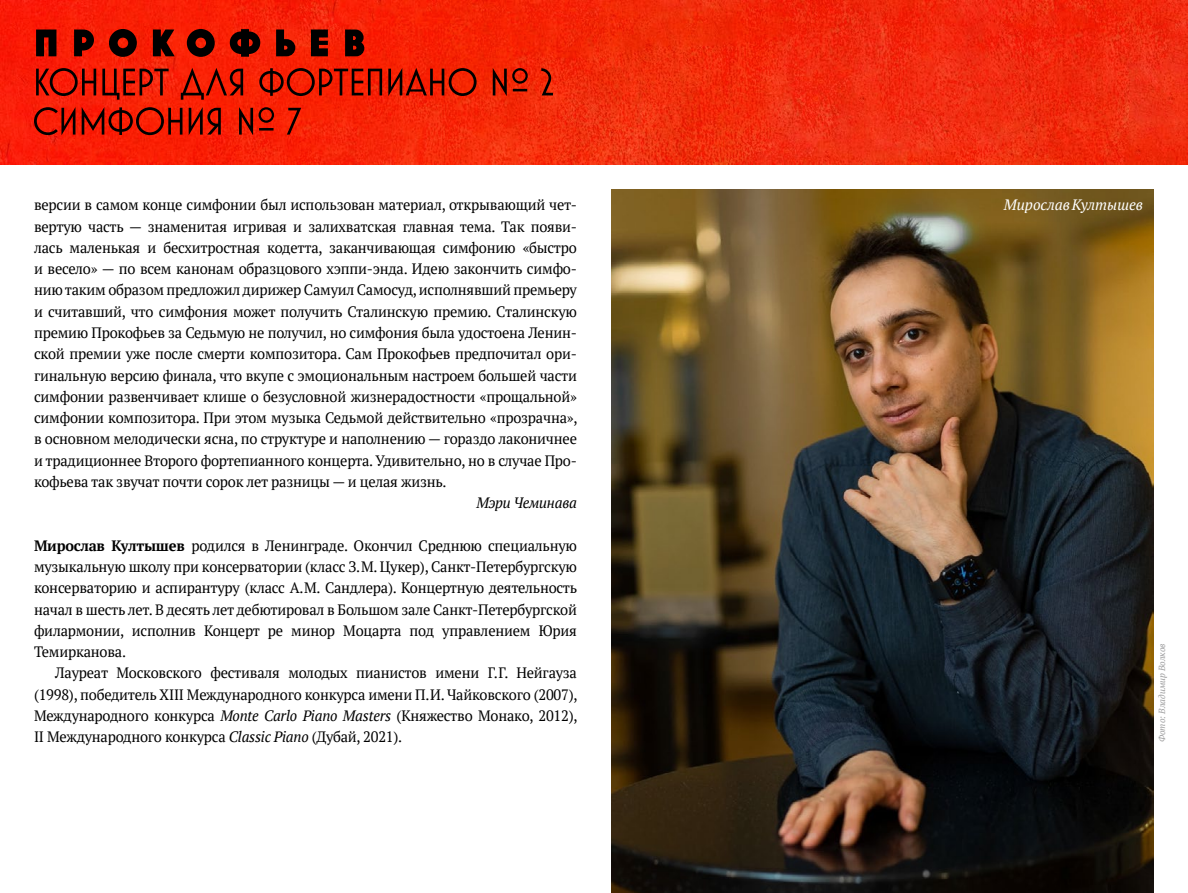
<style>
.page{position:relative;width:1188px;height:893px;background:#fff}
.page>*{position:absolute;margin:0;border:0;box-sizing:border-box;transform-origin:0 0}
.t1{font:15px/21.3px "PT Serif";letter-spacing:-.015em;color:#000;text-align:justify}
.t2{font:italic 15px "PT Serif";color:#fff}
.t3{font:italic 15px "PT Serif";letter-spacing:-.015em;color:#000}
.t4{font:italic 9px "PT Serif";color:#9c9c9d}
.s1{font-weight:700}
.s2{font-style:italic}
</style>
<div class="page">
<img style="left:0;top:0;width:1188px;height:164px">
<img style="left:611px;top:189px;width:543px;height:704px">
<svg style="left:36px;top:30px;width:20px;height:26px"></svg>
<svg style="left:74px;top:30px;width:20px;height:26px"></svg>
<svg style="left:109px;top:29px;width:28px;height:28px"></svg>
<svg style="left:153px;top:30px;width:22px;height:26px"></svg>
<svg style="left:187px;top:29px;width:28px;height:28px"></svg>
<svg style="left:230px;top:29px;width:30px;height:28px"></svg>
<svg style="left:276px;top:30px;width:19px;height:26px"></svg>
<svg style="left:311px;top:30px;width:17px;height:26px"></svg>
<svg style="left:345px;top:30px;width:19px;height:26px"></svg>
<svg style="left:36px;top:68px;width:60px;height:28px;background:#aa1305"></svg>
<svg style="left:102px;top:69px;width:67px;height:31px;background:#b51906"></svg>
<svg style="left:181px;top:68px;width:62px;height:32px;background:#b91803"></svg>
<svg style="left:259px;top:68px;width:123px;height:28px;background:#af1602"></svg>
<svg style="left:388px;top:68px;width:89px;height:28px;background:#ae1802"></svg>
<svg style="left:493px;top:68px;width:35px;height:28px"></svg>
<svg style="left:541px;top:68px;width:12px;height:27px"></svg>
<svg style="left:34px;top:107px;width:41px;height:28px"></svg>
<svg style="left:82px;top:107px;width:100px;height:28px;background:#b01503"></svg>
<svg style="left:189px;top:107px;width:32px;height:28px"></svg>
<svg style="left:239px;top:107px;width:35px;height:28px"></svg>
<svg style="left:287px;top:108px;width:14px;height:27px"></svg>
<p class="t1" style="left:34px;top:194px;width:545px">версии в самом конце симфонии был использован материал, открывающий чет&shy;вертую часть — знаменитая игривая и залихватская главная тема. Так появи&shy;лась маленькая и бесхитростная кодетта, заканчивающая симфонию «быстро и весело» — по всем канонам образцового хэппи-энда. Идею закончить симфо&shy;нию таким образом предложил дирижер Самуил Самосуд, исполнявший премьеру и считавший, что симфония может получить Сталинскую премию. Сталинскую премию Прокофьев за Седьмую не получил, но симфония была удостоена Ленин&shy;ской премии уже после смерти композитора. Сам Прокофьев предпочитал ори&shy;гинальную версию финала, что вкупе с эмоциональным настроем большей части симфонии развенчивает клише о безусловной жизнерадостности «прощальной» симфонии композитора. При этом музыка Седьмой действительно «прозрачна», в основном мелодически ясна, по структуре и наполнению — гораздо лаконичнее и традиционнее Второго фортепианного концерта. Удивительно, но в случае Про&shy;кофьева так звучат почти сорок лет разницы — и целая жизнь.</p>
<p class="t3" style="left:476px;top:493px;width:102px">Мэри Чеминава</p>
<p class="t1" style="left:34px;top:534px;width:545px"><span class="s1">Мирослав Култышев</span> родился в Ленинграде. Окончил Среднюю специальную музыкальную школу при консерватории (класс З.М. Цукер), Санкт-Петербургскую консерваторию и аспирантуру (класс А.М. Сандлера). Концертную деятельность начал в шесть лет. В десять лет дебютировал в Большом зале Санкт-Петербургской филармонии, исполнив Концерт ре минор Моцарта под управлением Юрия Темирканова.</p>
<p class="t1" style="left:34px;top:662px;width:545px;text-indent:21px">Лауреат Московского фестиваля молодых пианистов имени Г.Г. Нейгауза (1998), победитель ХIII Международного конкурса имени П.И. Чайковского (2007), Международного конкурса <span class="s2">Monte Carlo Piano Masters</span> (Княжество Монако, 2012), II Международного конкурса <span class="s2">Classic Piano</span> (Дубай, 2021).</p>
<p class="t2" style="left:1004px;top:195px;width:141px">Мирослав Култышев</p>
<p class="t4" style="left:1156px;top:742px;width:100px;rotate:-90deg">Фото: Владимир Волков</p>
</div>
